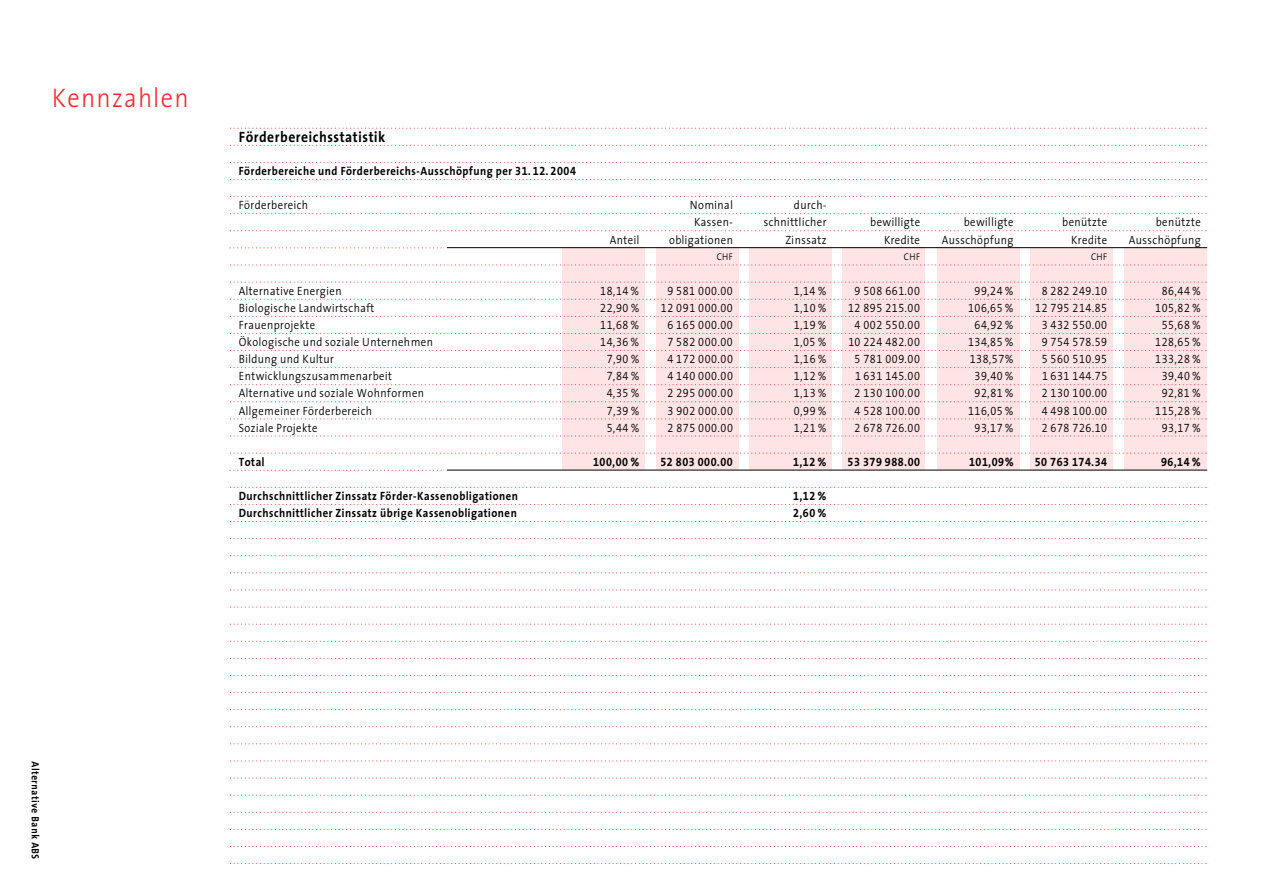
<style>
.page{position:relative;width:1262px;height:893px;background:#fff}
.page>*{position:absolute;margin:0;border:0;box-sizing:border-box;transform-origin:0 0}
.t1{font:27px "The Sans Light Cl";letter-spacing:.025em;color:#ff2328}
.t2{font:15px "The Sans Bold CL";letter-spacing:.015em;color:#000}
.t3{font:12px "The Sans Semi Light Cl Expert";letter-spacing:.02em;color:#000}
.t4{font:12px "The Sans Semi Light CL";letter-spacing:.01em;color:#000}
.t5{font:12px "The Sans Bold CL";letter-spacing:.015em;color:#000}
.t6{font:12px "The Sans Bold CL Expert";letter-spacing:.02em;color:#000}
.t7{font:10.5px "The Sans Bold CL";letter-spacing:.03em;color:#000}
.t8{font:9.75px "The Sans Semi Light CL";letter-spacing:.01em;color:#000}
.s1{font-family:"The Sans Bold CL Expert"}
</style>
<div class="page">
<div style="left:842px;top:248px;width:83px;height:222px;background:#ffe4e5"></div>
<div style="left:749px;top:248px;width:83px;height:222px;background:#ffe4e5"></div>
<div style="left:656px;top:248px;width:83px;height:222px;background:#ffe4e5"></div>
<div style="left:562px;top:248px;width:82px;height:222px;background:#ffe4e5"></div>
<div style="left:936px;top:248px;width:83px;height:222px;background:#ffe4e5"></div>
<div style="left:1029px;top:248px;width:83px;height:222px;background:#ffe4e5"></div>
<div style="left:1124px;top:248px;width:83px;height:222px;background:#ffe4e5"></div>
<svg style="left:230px;top:128px;width:977px;height:1px"></svg>
<svg style="left:230px;top:145px;width:977px;height:1px"></svg>
<svg style="left:230px;top:162px;width:977px;height:1px"></svg>
<svg style="left:230px;top:179px;width:977px;height:1px"></svg>
<svg style="left:230px;top:196px;width:977px;height:1px"></svg>
<svg style="left:230px;top:213px;width:977px;height:1px"></svg>
<svg style="left:230px;top:230px;width:977px;height:1px"></svg>
<svg style="left:230px;top:247px;width:214px;height:1px"></svg>
<svg style="left:230px;top:265px;width:977px;height:1px"></svg>
<svg style="left:230px;top:282px;width:977px;height:1px"></svg>
<svg style="left:230px;top:299px;width:977px;height:1px"></svg>
<svg style="left:230px;top:316px;width:977px;height:1px"></svg>
<svg style="left:230px;top:333px;width:977px;height:1px"></svg>
<svg style="left:230px;top:350px;width:977px;height:1px"></svg>
<svg style="left:230px;top:367px;width:977px;height:1px"></svg>
<svg style="left:230px;top:384px;width:977px;height:1px"></svg>
<svg style="left:230px;top:401px;width:977px;height:1px"></svg>
<svg style="left:230px;top:418px;width:977px;height:1px"></svg>
<svg style="left:230px;top:435px;width:977px;height:1px"></svg>
<svg style="left:230px;top:453px;width:977px;height:1px"></svg>
<svg style="left:230px;top:470px;width:214px;height:1px"></svg>
<svg style="left:230px;top:487px;width:977px;height:1px"></svg>
<svg style="left:230px;top:504px;width:977px;height:1px"></svg>
<svg style="left:230px;top:521px;width:977px;height:1px"></svg>
<svg style="left:230px;top:538px;width:977px;height:1px"></svg>
<svg style="left:230px;top:555px;width:977px;height:1px"></svg>
<svg style="left:230px;top:572px;width:977px;height:1px"></svg>
<svg style="left:230px;top:589px;width:977px;height:1px"></svg>
<svg style="left:230px;top:606px;width:977px;height:1px"></svg>
<svg style="left:230px;top:624px;width:977px;height:1px"></svg>
<svg style="left:230px;top:641px;width:977px;height:1px"></svg>
<svg style="left:230px;top:658px;width:977px;height:1px"></svg>
<svg style="left:230px;top:675px;width:977px;height:1px"></svg>
<svg style="left:230px;top:692px;width:977px;height:1px"></svg>
<svg style="left:230px;top:709px;width:977px;height:1px"></svg>
<svg style="left:230px;top:726px;width:977px;height:1px"></svg>
<svg style="left:230px;top:743px;width:977px;height:1px"></svg>
<svg style="left:230px;top:760px;width:977px;height:1px"></svg>
<svg style="left:230px;top:777px;width:977px;height:1px"></svg>
<svg style="left:230px;top:794px;width:977px;height:1px"></svg>
<svg style="left:230px;top:812px;width:977px;height:1px"></svg>
<svg style="left:230px;top:829px;width:977px;height:1px"></svg>
<svg style="left:230px;top:846px;width:977px;height:1px"></svg>
<svg style="left:230px;top:863px;width:977px;height:1px"></svg>
<hr style="left:447px;top:247px;width:760px;height:1px;background:#000">
<hr style="left:447px;top:470px;width:760px;height:1px;background:#000">
<h1 class="t1" style="left:51px;top:75px;width:139px">Kennzahlen</h1>
<p class="t2" style="left:238px;top:124px;width:148px">Förderbereichsstatistik</p>
<p class="t5" style="left:238px;top:161px;width:339px">Förderbereiche und Förderbereichs-Ausschöpfung per <span class="s1">31. 12. 2004</span></p>
<p class="t4" style="left:238px;top:195px;width:71px">Förderbereich</p>
<p class="t4" style="left:689px;top:195px;width:45px">Nominal</p>
<p class="t4" style="left:793px;top:195px;width:34px">durch-</p>
<p class="t4" style="left:694px;top:212px;width:41px">Kassen-</p>
<p class="t4" style="left:763px;top:212px;width:65px">schnittlicher</p>
<p class="t4" style="left:869px;top:212px;width:52px">bewilligte</p>
<p class="t4" style="left:963px;top:212px;width:52px">bewilligte</p>
<p class="t4" style="left:1061px;top:212px;width:47px">benützte</p>
<p class="t4" style="left:1155px;top:212px;width:47px">benützte</p>
<p class="t4" style="left:609px;top:229px;width:31px">Anteil</p>
<p class="t4" style="left:668px;top:229px;width:66px">obligationen</p>
<p class="t4" style="left:785px;top:229px;width:43px">Zinssatz</p>
<p class="t4" style="left:883px;top:229px;width:38px">Kredite</p>
<p class="t4" style="left:941px;top:229px;width:74px">Ausschöpfung</p>
<p class="t4" style="left:1070px;top:229px;width:38px">Kredite</p>
<p class="t4" style="left:1128px;top:229px;width:74px">Ausschöpfung</p>
<p class="t8" style="left:716px;top:248px;width:18px">CHF</p>
<p class="t8" style="left:903px;top:248px;width:18px">CHF</p>
<p class="t8" style="left:1090px;top:248px;width:18px">CHF</p>
<p class="t4" style="left:238px;top:281px;width:105px">Alternative Energien</p>
<p class="t3" style="left:600px;top:286px;width:41px">18,14 %</p>
<p class="t3" style="left:667px;top:286px;width:67px">9 581 000.00</p>
<p class="t3" style="left:793px;top:286px;width:34px">1,14 %</p>
<p class="t3" style="left:854px;top:286px;width:67px">9 508 661.00</p>
<p class="t3" style="left:974px;top:286px;width:41px">99,24 %</p>
<p class="t3" style="left:1041px;top:286px;width:67px">8 282 249.10</p>
<p class="t3" style="left:1161px;top:286px;width:41px">86,44 %</p>
<p class="t4" style="left:238px;top:298px;width:138px">Biologische Landwirtschaft</p>
<p class="t3" style="left:600px;top:303px;width:41px">22,90 %</p>
<p class="t3" style="left:660px;top:303px;width:74px">12 091 000.00</p>
<p class="t3" style="left:793px;top:303px;width:34px">1,10 %</p>
<p class="t3" style="left:847px;top:303px;width:74px">12 895 215.00</p>
<p class="t3" style="left:967px;top:303px;width:47px">106,65 %</p>
<p class="t3" style="left:1034px;top:303px;width:74px">12 795 214.85</p>
<p class="t3" style="left:1154px;top:303px;width:47px">105,82 %</p>
<p class="t4" style="left:238px;top:315px;width:78px">Frauenprojekte</p>
<p class="t3" style="left:600px;top:321px;width:41px">11,68 %</p>
<p class="t3" style="left:667px;top:321px;width:67px">6 165 000.00</p>
<p class="t3" style="left:793px;top:321px;width:34px">1,19 %</p>
<p class="t3" style="left:854px;top:321px;width:67px">4 002 550.00</p>
<p class="t3" style="left:974px;top:321px;width:41px">64,92 %</p>
<p class="t3" style="left:1041px;top:321px;width:67px">3 432 550.00</p>
<p class="t3" style="left:1161px;top:321px;width:41px">55,68 %</p>
<p class="t4" style="left:238px;top:332px;width:196px">Ökologische und soziale Unternehmen</p>
<p class="t3" style="left:600px;top:338px;width:41px">14,36 %</p>
<p class="t3" style="left:667px;top:338px;width:67px">7 582 000.00</p>
<p class="t3" style="left:793px;top:338px;width:34px">1,05 %</p>
<p class="t3" style="left:848px;top:338px;width:74px">10 224 482.00</p>
<p class="t3" style="left:967px;top:338px;width:47px">134,85 %</p>
<p class="t3" style="left:1041px;top:338px;width:67px">9 754 578.59</p>
<p class="t3" style="left:1154px;top:338px;width:47px">128,65 %</p>
<p class="t4" style="left:238px;top:349px;width:97px">Bildung und Kultur</p>
<p class="t3" style="left:606px;top:355px;width:34px">7,90 %</p>
<p class="t3" style="left:667px;top:355px;width:67px">4 172 000.00</p>
<p class="t3" style="left:793px;top:355px;width:34px">1,16 %</p>
<p class="t3" style="left:854px;top:355px;width:67px">5 781 009.00</p>
<p class="t3" style="left:969px;top:355px;width:46px">138,57%</p>
<p class="t3" style="left:1041px;top:355px;width:67px">5 560 510.95</p>
<p class="t3" style="left:1154px;top:355px;width:47px">133,28 %</p>
<p class="t4" style="left:238px;top:366px;width:155px">Entwicklungszusammenarbeit</p>
<p class="t3" style="left:606px;top:372px;width:34px">7,84 %</p>
<p class="t3" style="left:667px;top:372px;width:67px">4 140 000.00</p>
<p class="t3" style="left:793px;top:372px;width:34px">1,12 %</p>
<p class="t3" style="left:854px;top:372px;width:67px">1 631 145.00</p>
<p class="t3" style="left:974px;top:372px;width:41px">39,40 %</p>
<p class="t3" style="left:1042px;top:372px;width:67px">1 631 144.75</p>
<p class="t3" style="left:1161px;top:372px;width:41px">39,40 %</p>
<p class="t4" style="left:238px;top:383px;width:187px">Alternative und soziale Wohnformen</p>
<p class="t3" style="left:606px;top:389px;width:34px">4,35 %</p>
<p class="t3" style="left:667px;top:389px;width:67px">2 295 000.00</p>
<p class="t3" style="left:793px;top:389px;width:34px">1,13 %</p>
<p class="t3" style="left:854px;top:389px;width:67px">2 130 100.00</p>
<p class="t3" style="left:974px;top:389px;width:41px">92,81 %</p>
<p class="t3" style="left:1041px;top:389px;width:67px">2 130 100.00</p>
<p class="t3" style="left:1161px;top:389px;width:41px">92,81 %</p>
<p class="t4" style="left:238px;top:400px;width:135px">Allgemeiner Förderbereich</p>
<p class="t3" style="left:606px;top:406px;width:34px">7,39 %</p>
<p class="t3" style="left:667px;top:406px;width:67px">3 902 000.00</p>
<p class="t3" style="left:793px;top:406px;width:34px">0,99 %</p>
<p class="t3" style="left:854px;top:406px;width:67px">4 528 100.00</p>
<p class="t3" style="left:967px;top:406px;width:47px">116,05 %</p>
<p class="t3" style="left:1041px;top:406px;width:67px">4 498 100.00</p>
<p class="t3" style="left:1154px;top:406px;width:47px">115,28 %</p>
<p class="t4" style="left:238px;top:417px;width:81px">Soziale Projekte</p>
<p class="t3" style="left:606px;top:423px;width:34px">5,44 %</p>
<p class="t3" style="left:667px;top:423px;width:67px">2 875 000.00</p>
<p class="t3" style="left:793px;top:423px;width:34px">1,21 %</p>
<p class="t3" style="left:854px;top:423px;width:67px">2 678 726.00</p>
<p class="t3" style="left:974px;top:423px;width:41px">93,17 %</p>
<p class="t3" style="left:1041px;top:423px;width:67px">2 678 726.10</p>
<p class="t3" style="left:1161px;top:423px;width:41px">93,17 %</p>
<p class="t5" style="left:238px;top:452px;width:28px">Total</p>
<p class="t6" style="left:593px;top:457px;width:48px">100,00 %</p>
<p class="t6" style="left:660px;top:457px;width:74px">52 803 000.00</p>
<p class="t6" style="left:793px;top:457px;width:35px">1,12 %</p>
<p class="t6" style="left:847px;top:457px;width:74px">53 379 988.00</p>
<p class="t6" style="left:968px;top:457px;width:46px">101,09%</p>
<p class="t6" style="left:1034px;top:457px;width:74px">50 763 174.34</p>
<p class="t6" style="left:1160px;top:457px;width:42px">96,14 %</p>
<p class="t5" style="left:238px;top:486px;width:281px">Durchschnittlicher Zinssatz Förder-Kassenobligationen</p>
<p class="t6" style="left:793px;top:491px;width:35px">1,12 %</p>
<p class="t5" style="left:238px;top:503px;width:280px">Durchschnittlicher Zinssatz übrige Kassenobligationen</p>
<p class="t6" style="left:793px;top:509px;width:35px">2,60 %</p>
<p class="t7" style="left:44px;top:761px;width:99px;rotate:90deg">Alternative Bank ABS</p>
</div>
